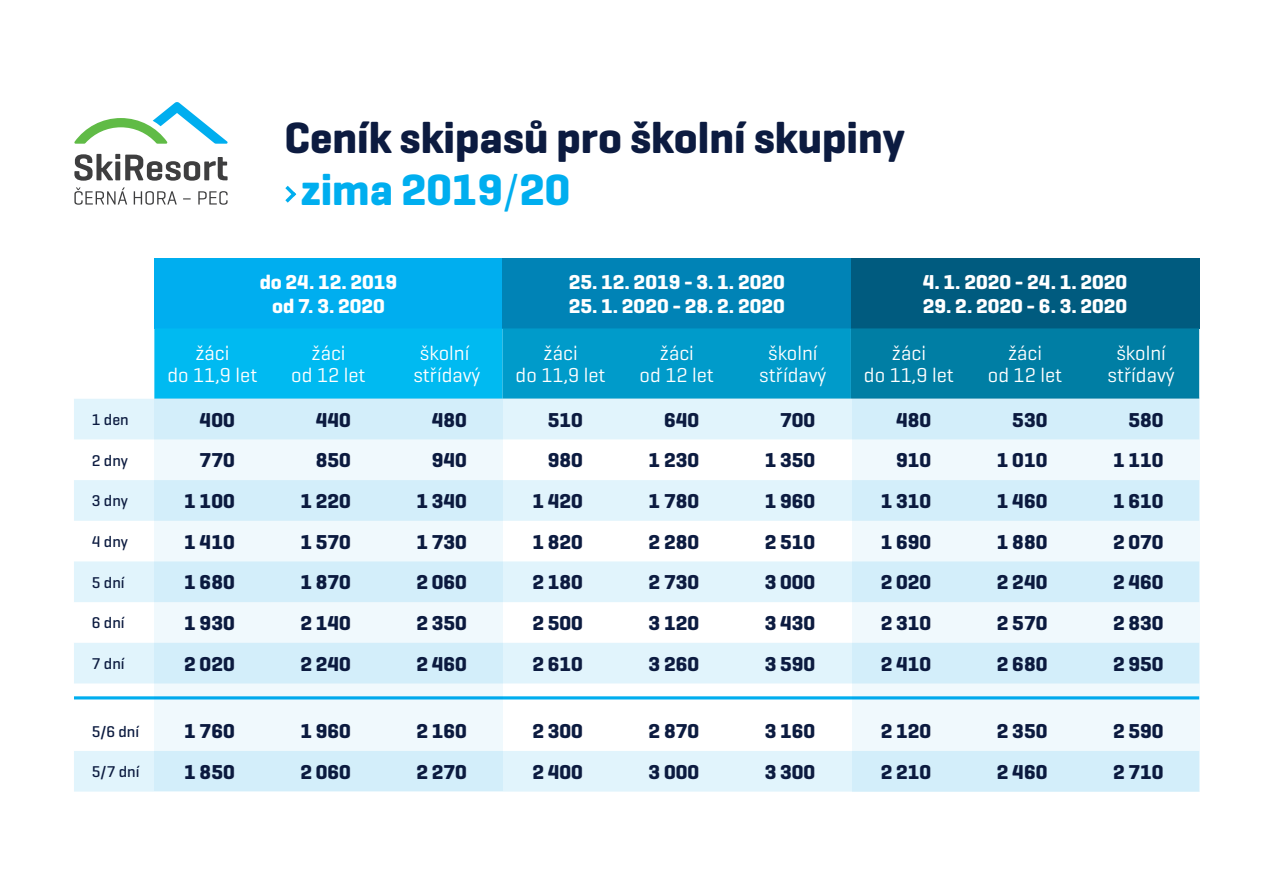
<style>
.page{position:relative;width:1263px;height:893px;background:#fff}
.page>*{position:absolute;margin:0;border:0;box-sizing:border-box;transform-origin:0 0}
.t1{font:700 44.55px "Geogrotesque";color:#0c1b40}
.t2{font:700 44.55px "Geogrotesque";color:#00aeef}
.t3{font:700 20.4px "Geogrotesque";color:#0c1b40}
.t4{font:20.4px "Geogrotesque";color:#fff}
.t5{font:700 20.4px "Geogrotesque";color:#fff}
.t6{font:500 15.9px "Geogrotesque";color:#0c1b40}
.s1{font-weight:400}
</style>
<div class="page">
<svg style="left:74px;top:154px;width:154px;height:27px"></svg>
<svg style="left:74px;top:187px;width:53px;height:18px"></svg>
<svg style="left:134px;top:191px;width:43px;height:14px"></svg>
<svg style="left:198px;top:191px;width:30px;height:14px"></svg>
<svg style="left:74px;top:102px;width:154px;height:42px"></svg>
<svg style="left:285px;top:186px;width:11px;height:17px"></svg>
<div style="left:154px;top:258px;width:349px;height:70px;background:#00aeef"></div>
<div style="left:503px;top:258px;width:348px;height:70px;background:#0083b6"></div>
<div style="left:851px;top:258px;width:348px;height:70px;background:#005b7f"></div>
<svg style="left:74px;top:328px;width:1125px;height:111px;background:#37b1d6"></svg>
<svg style="left:74px;top:480px;width:778px;height:312px;fill:#e1f4fc"></svg>
<hr style="left:74px;top:696px;width:1125px;height:3px;background:#00aeef">
<svg style="left:154px;top:399px;width:348px;height:392px;fill:#d3eefa"></svg>
<svg style="left:852px;top:398px;width:347px;height:394px;fill:#d3eefa"></svg>
<p class="t1" style="left:284px;top:110px;width:622px">Ceník skipasů pro školní skupiny</p>
<p class="t2" style="left:301px;top:162px;width:271px">zima 2019<span class="s1">/</span>20</p>
<p class="t5" style="left:260px;top:269px;width:139px">do 24. 12. 2019</p>
<p class="t5" style="left:272px;top:294px;width:114px">od 7. 3. 2020</p>
<p class="t5" style="left:569px;top:269px;width:218px">25. 12. 2019 - 3. 1. 2020</p>
<p class="t5" style="left:569px;top:294px;width:218px">25. 1. 2020 - 28. 2. 2020</p>
<p class="t5" style="left:923px;top:269px;width:206px">4. 1. 2020 - 24. 1. 2020</p>
<p class="t5" style="left:923px;top:294px;width:206px">29. 2. 2020 - 6. 3. 2020</p>
<p class="t4" style="left:195px;top:341px;width:36px">žáci</p>
<p class="t4" style="left:167px;top:363px;width:92px">do 11,9 let</p>
<p class="t4" style="left:311px;top:341px;width:36px">žáci</p>
<p class="t4" style="left:291px;top:363px;width:76px">od 12 let</p>
<p class="t4" style="left:420px;top:341px;width:51px">školní</p>
<p class="t4" style="left:413px;top:363px;width:69px">střídavý</p>
<p class="t4" style="left:544px;top:341px;width:36px">žáci</p>
<p class="t4" style="left:516px;top:363px;width:92px">do 11,9 let</p>
<p class="t4" style="left:660px;top:341px;width:36px">žáci</p>
<p class="t4" style="left:639px;top:363px;width:76px">od 12 let</p>
<p class="t4" style="left:768px;top:341px;width:51px">školní</p>
<p class="t4" style="left:759px;top:363px;width:69px">střídavý</p>
<p class="t4" style="left:892px;top:341px;width:36px">žáci</p>
<p class="t4" style="left:864px;top:363px;width:92px">do 11,9 let</p>
<p class="t4" style="left:1008px;top:341px;width:36px">žáci</p>
<p class="t4" style="left:988px;top:363px;width:76px">od 12 let</p>
<p class="t4" style="left:1116px;top:341px;width:51px">školní</p>
<p class="t4" style="left:1107px;top:363px;width:69px">střídavý</p>
<p class="t6" style="left:92px;top:410px;width:38px">1 den</p>
<p class="t3" style="left:200px;top:407px;width:37px">400</p>
<p class="t3" style="left:316px;top:407px;width:37px">440</p>
<p class="t3" style="left:432px;top:407px;width:37px">480</p>
<p class="t3" style="left:548px;top:407px;width:37px">510</p>
<p class="t3" style="left:664px;top:407px;width:37px">640</p>
<p class="t3" style="left:780px;top:407px;width:37px">700</p>
<p class="t3" style="left:896px;top:407px;width:37px">480</p>
<p class="t3" style="left:1012px;top:407px;width:37px">530</p>
<p class="t3" style="left:1128px;top:407px;width:37px">580</p>
<p class="t6" style="left:92px;top:450px;width:38px">2 dny</p>
<p class="t3" style="left:200px;top:448px;width:37px">770</p>
<p class="t3" style="left:316px;top:448px;width:37px">850</p>
<p class="t3" style="left:432px;top:448px;width:37px">940</p>
<p class="t3" style="left:548px;top:448px;width:37px">980</p>
<p class="t3" style="left:649px;top:448px;width:52px">1 230</p>
<p class="t3" style="left:765px;top:448px;width:52px">1 350</p>
<p class="t3" style="left:896px;top:448px;width:37px">910</p>
<p class="t3" style="left:997px;top:448px;width:52px">1 010</p>
<p class="t3" style="left:1113px;top:448px;width:52px">1 110</p>
<p class="t6" style="left:92px;top:491px;width:38px">3 dny</p>
<p class="t3" style="left:184px;top:488px;width:52px">1 100</p>
<p class="t3" style="left:300px;top:488px;width:52px">1 220</p>
<p class="t3" style="left:416px;top:488px;width:52px">1 340</p>
<p class="t3" style="left:532px;top:488px;width:52px">1 420</p>
<p class="t3" style="left:649px;top:488px;width:52px">1 780</p>
<p class="t3" style="left:765px;top:488px;width:52px">1 960</p>
<p class="t3" style="left:881px;top:488px;width:52px">1 310</p>
<p class="t3" style="left:997px;top:488px;width:52px">1 460</p>
<p class="t3" style="left:1113px;top:488px;width:52px">1 610</p>
<p class="t6" style="left:92px;top:532px;width:38px">4 dny</p>
<p class="t3" style="left:184px;top:529px;width:52px">1 410</p>
<p class="t3" style="left:300px;top:529px;width:52px">1 570</p>
<p class="t3" style="left:416px;top:529px;width:52px">1 730</p>
<p class="t3" style="left:532px;top:529px;width:52px">1 820</p>
<p class="t3" style="left:649px;top:529px;width:52px">2 280</p>
<p class="t3" style="left:765px;top:529px;width:52px">2 510</p>
<p class="t3" style="left:881px;top:529px;width:52px">1 690</p>
<p class="t3" style="left:997px;top:529px;width:52px">1 880</p>
<p class="t3" style="left:1113px;top:529px;width:52px">2 070</p>
<p class="t6" style="left:92px;top:572px;width:34px">5 dní</p>
<p class="t3" style="left:184px;top:570px;width:52px">1 680</p>
<p class="t3" style="left:300px;top:570px;width:52px">1 870</p>
<p class="t3" style="left:416px;top:570px;width:52px">2 060</p>
<p class="t3" style="left:532px;top:570px;width:52px">2 180</p>
<p class="t3" style="left:649px;top:570px;width:52px">2 730</p>
<p class="t3" style="left:765px;top:570px;width:52px">3 000</p>
<p class="t3" style="left:881px;top:570px;width:52px">2 020</p>
<p class="t3" style="left:997px;top:570px;width:52px">2 240</p>
<p class="t3" style="left:1113px;top:570px;width:52px">2 460</p>
<p class="t6" style="left:92px;top:613px;width:34px">6 dní</p>
<p class="t3" style="left:184px;top:610px;width:52px">1 930</p>
<p class="t3" style="left:300px;top:610px;width:52px">2 140</p>
<p class="t3" style="left:416px;top:610px;width:52px">2 350</p>
<p class="t3" style="left:532px;top:610px;width:52px">2 500</p>
<p class="t3" style="left:649px;top:610px;width:52px">3 120</p>
<p class="t3" style="left:765px;top:610px;width:52px">3 430</p>
<p class="t3" style="left:881px;top:610px;width:52px">2 310</p>
<p class="t3" style="left:997px;top:610px;width:52px">2 570</p>
<p class="t3" style="left:1113px;top:610px;width:52px">2 830</p>
<p class="t6" style="left:92px;top:654px;width:34px">7 dní</p>
<p class="t3" style="left:184px;top:651px;width:52px">2 020</p>
<p class="t3" style="left:300px;top:651px;width:52px">2 240</p>
<p class="t3" style="left:416px;top:651px;width:52px">2 460</p>
<p class="t3" style="left:532px;top:651px;width:52px">2 610</p>
<p class="t3" style="left:649px;top:651px;width:52px">3 260</p>
<p class="t3" style="left:765px;top:651px;width:52px">3 590</p>
<p class="t3" style="left:881px;top:651px;width:52px">2 410</p>
<p class="t3" style="left:997px;top:651px;width:52px">2 680</p>
<p class="t3" style="left:1113px;top:651px;width:52px">2 950</p>
<p class="t6" style="left:92px;top:721px;width:49px">5/6 dní</p>
<p class="t3" style="left:184px;top:719px;width:52px">1 760</p>
<p class="t3" style="left:300px;top:719px;width:52px">1 960</p>
<p class="t3" style="left:416px;top:719px;width:52px">2 160</p>
<p class="t3" style="left:532px;top:719px;width:52px">2 300</p>
<p class="t3" style="left:649px;top:719px;width:52px">2 870</p>
<p class="t3" style="left:765px;top:719px;width:52px">3 160</p>
<p class="t3" style="left:881px;top:719px;width:52px">2 120</p>
<p class="t3" style="left:997px;top:719px;width:52px">2 350</p>
<p class="t3" style="left:1113px;top:719px;width:52px">2 590</p>
<p class="t6" style="left:92px;top:762px;width:49px">5/7 dní</p>
<p class="t3" style="left:184px;top:759px;width:52px">1 850</p>
<p class="t3" style="left:300px;top:759px;width:52px">2 060</p>
<p class="t3" style="left:416px;top:759px;width:52px">2 270</p>
<p class="t3" style="left:532px;top:759px;width:52px">2 400</p>
<p class="t3" style="left:649px;top:759px;width:52px">3 000</p>
<p class="t3" style="left:765px;top:759px;width:52px">3 300</p>
<p class="t3" style="left:881px;top:759px;width:52px">2 210</p>
<p class="t3" style="left:997px;top:759px;width:52px">2 460</p>
<p class="t3" style="left:1113px;top:759px;width:52px">2 710</p>
</div>
